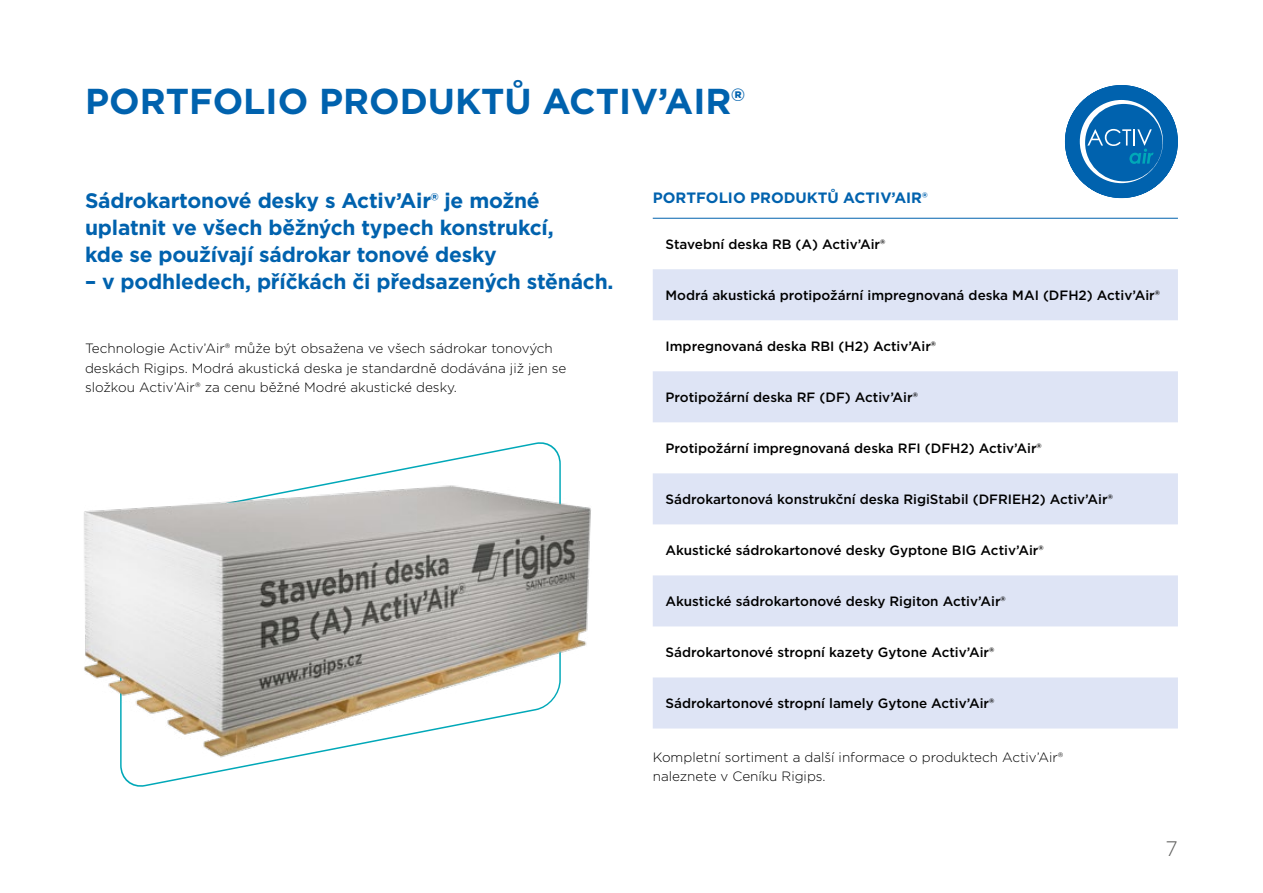
<style>
.page{position:relative;width:1263px;height:893px;background:#fff}
.page>*{position:absolute;margin:0;border:0;box-sizing:border-box;transform-origin:0 0}
.t1{font:700 36px "Gotham";color:#0062ae}
.t2{font:700 21px/27px "Gotham";letter-spacing:-.01em;color:#0062ae}
.t3{font:300 21px "Gotham";color:#626261}
.t4{font:700 15px "Gotham";color:#0062ae}
.t5{font:500 13.5px "Gotham";color:#000}
.t6{font:300 13.5px/19.5px "Gotham";color:#000}
</style>
<div class="page">
<svg style="left:120px;top:442px;width:441px;height:345px"></svg>
<svg style="left:653px;top:269px;width:525px;height:459px;fill:#dee4f5"></svg>
<hr style="left:653px;top:218px;width:525px;height:1px;background:#0062ae">
<img style="left:84px;top:480px;width:507px;height:281px">
<svg style="left:1065px;top:85px;width:113px;height:113px"></svg>
<h1 class="t1" style="left:85px;top:77px;width:661px">PORTFOLIO PRODUKTŮ ACTIV’AIR®</h1>
<h2 class="t2" style="left:85px;top:187px;width:470px">Sádrokartonové desky s Activ’Air® je možné uplatnit ve všech běžných typech konstrukcí, kde se používají sádrokar tonové desky</h2>
<h2 class="t2" style="left:85px;top:268px;width:530px">– v podhledech, příčkách či předsazených stěnách.</h2>
<p class="t6" style="left:85px;top:338px;width:483px">Technologie Activ’Air® může být obsažena ve všech sádrokar tonových deskách Rigips. Modrá akustická deska je standardně dodávána již jen se složkou Activ’Air® za cenu běžné Modré akustické desky.</p>
<p class="t4" style="left:653px;top:188px;width:276px">PORTFOLIO PRODUKTŮ ACTIV’AIR®</p>
<p class="t5" style="left:665px;top:236px;width:221px">Stavební deska RB (A) Activ’Air®</p>
<p class="t5" style="left:665px;top:287px;width:496px">Modrá akustická protipožární impregnovaná deska MAI (DFH2) Activ’Air®</p>
<p class="t5" style="left:665px;top:338px;width:272px">Impregnovaná deska RBI (H2) Activ’Air®</p>
<p class="t5" style="left:665px;top:389px;width:254px">Protipožární deska RF (DF) Activ’Air®</p>
<p class="t5" style="left:665px;top:440px;width:378px">Protipožární impregnovaná deska RFI (DFH2) Activ’Air®</p>
<p class="t5" style="left:665px;top:491px;width:449px">Sádrokartonová konstrukční deska RigiStabil (DFRIEH2) Activ’Air®</p>
<p class="t5" style="left:665px;top:542px;width:380px">Akustické sádrokartonové desky Gyptone BIG Activ’Air®</p>
<p class="t5" style="left:665px;top:593px;width:342px">Akustické sádrokartonové desky Rigiton Activ’Air®</p>
<p class="t5" style="left:665px;top:644px;width:330px">Sádrokartonové stropní kazety Gytone Activ’Air®</p>
<p class="t5" style="left:665px;top:695px;width:330px">Sádrokartonové stropní lamely Gytone Activ’Air®</p>
<p class="t6" style="left:653px;top:747px;width:412px">Kompletní sortiment a další informace o produktech Activ’Air® naleznete v Ceníku Rigips.</p>
<h2 class="t3" style="left:1165px;top:835px;width:14px">7</h2>
</div>
